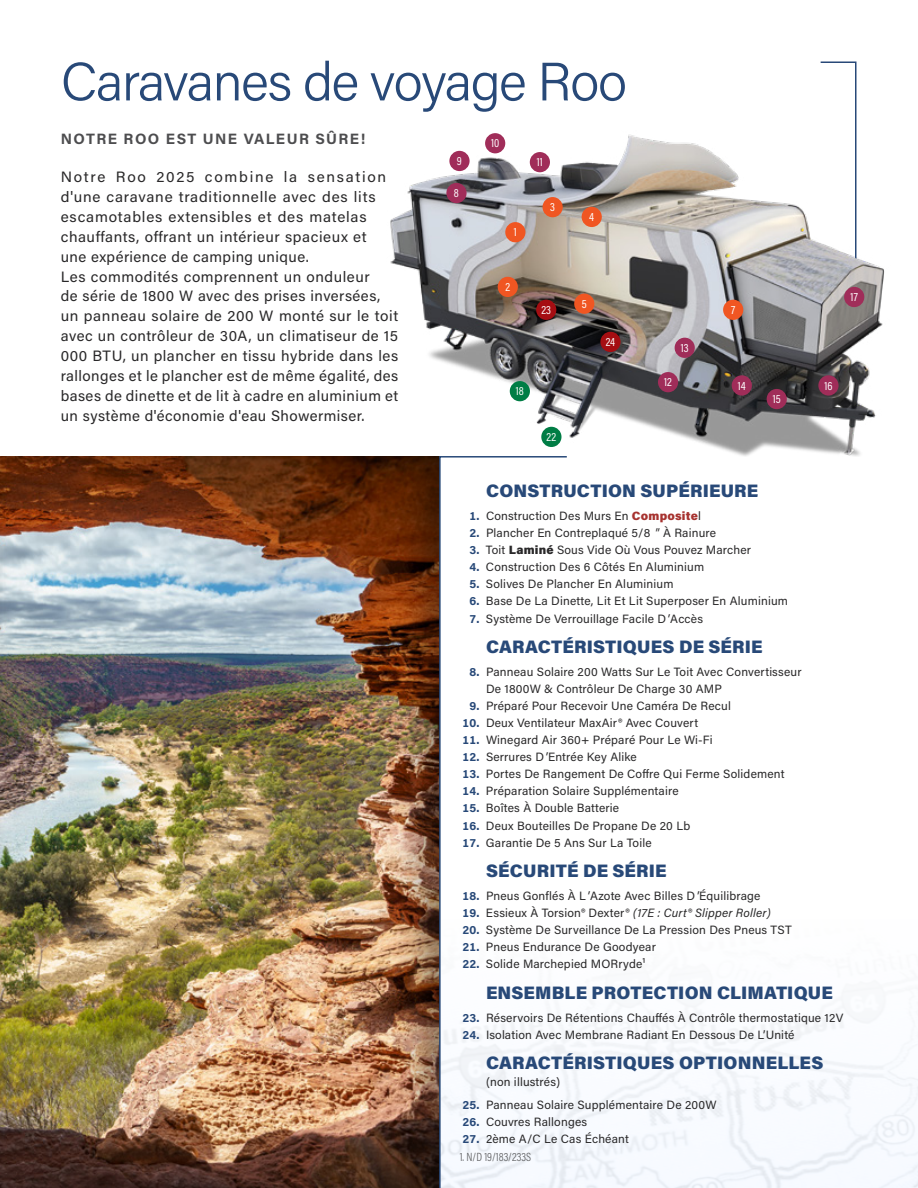
<style>
.page{position:relative;width:918px;height:1188px;background:#fff}
.page>*{position:absolute;margin:0;border:0;box-sizing:border-box;transform-origin:0 0}
.t1{font:300 54px "Acumin Pro";letter-spacing:-.03em;color:#284978}
.t2{font:900 18px "Acumin Pro";letter-spacing:.01em;color:#284978}
.t3{font:15px/20px "Acumin Pro";letter-spacing:.035em;color:#292829}
.t4{font:700 15px "Acumin Pro";letter-spacing:.095em;color:#4d4d4f}
.t5{font:12px/17.1px "Acumin Pro";letter-spacing:.015em;color:#292829}
.t6{font:italic 12px "Acumin Pro";letter-spacing:.015em;color:#292829}
.t7{font:12px "Acumin Pro Cond";color:#fff}
.t8{font:300 12px "Acumin Pro Cond";letter-spacing:.005em;color:#58595b}
.s1{font-weight:700;color:#284978}
.s2{font-weight:900;color:#a73330}
.s3{font-style:italic}
.s4{font-weight:900}
.s5{font-weight:700;font-style:normal;color:#284978}
.s6{font-style:normal}
</style>
<div class="page">
<div style="left:0;top:444px;width:454px;height:744px;background:#000;opacity:.42"></div>
<svg style="left:438px;top:457px;width:130px;height:731px"></svg>
<div style="left:820px;top:61px;width:36px;height:240px;border:2px solid #284978"></div>
<img style="left:342px;top:130px;width:543px;height:327px">
<div style="left:574px;top:294px;width:20px;height:20px;background:#f05622;border-radius:10px"></div>
<div style="left:541px;top:427px;width:20px;height:20px;background:#007d45;border-radius:10px"></div>
<div style="left:510px;top:381px;width:20px;height:20px;background:#007d45;border-radius:10px"></div>
<div style="left:600px;top:332px;width:21px;height:20px;background:#a50e12;border-radius:10px"></div>
<div style="left:498px;top:277px;width:20px;height:20px;background:#f05622;border-radius:10px"></div>
<div style="left:505px;top:222px;width:20px;height:20px;background:#f05622;border-radius:10px"></div>
<div style="left:582px;top:207px;width:20px;height:20px;background:#f05622;border-radius:10px"></div>
<div style="left:543px;top:197px;width:20px;height:20px;background:#f05622;border-radius:10px"></div>
<div style="left:530px;top:152px;width:20px;height:20px;background:#a02d59;border-radius:10px"></div>
<div style="left:449px;top:151px;width:21px;height:20px;background:#a02d59;border-radius:10px"></div>
<div style="left:485px;top:133px;width:20px;height:20px;background:#a02d59;border-radius:10px"></div>
<div style="left:658px;top:372px;width:20px;height:20px;background:#a02d59;border-radius:10px"></div>
<div style="left:675px;top:338px;width:20px;height:20px;background:#a02d59;border-radius:10px"></div>
<div style="left:732px;top:375px;width:20px;height:21px;background:#a02d59;border-radius:10px"></div>
<div style="left:818px;top:375px;width:21px;height:21px;background:#a02d59;border-radius:10px"></div>
<div style="left:767px;top:389px;width:20px;height:20px;background:#a02d59;border-radius:10px"></div>
<div style="left:844px;top:287px;width:20px;height:20px;background:#a02d59;border-radius:10px"></div>
<div style="left:536px;top:300px;width:20px;height:20px;background:#a50e12;border-radius:10px"></div>
<div style="left:723px;top:300px;width:20px;height:20px;background:#f05622;border-radius:10px"></div>
<div style="left:446px;top:183px;width:21px;height:20px;background:#a02d59;border-radius:10px"></div>
<h1 class="t1" style="left:61px;top:44px;width:568px">Caravanes de voyage Roo</h1>
<p class="t4" style="left:61px;top:129px;width:306px">NOTRE ROO EST UNE VALEUR SÛRE!</p>
<p class="t3" style="left:61px;top:166px;width:339px">Notre Roo 2025 combine la sensation d'une caravane traditionnelle avec des lits escamotables extensibles et des matelas chauffants, offrant un intérieur spacieux et<br>une expérience de camping unique.<br>Les commodités comprennent un onduleur<br>de série de 1800 W avec des prises inversées, un panneau solaire de 200 W monté sur le toit avec un contrôleur de 30A, un climatiseur de 15<br>000 BTU, un plancher en tissu hybride dans les rallonges et le plancher est de même égalité, des bases de dinette et de lit à cadre en aluminium et un système d'économie d'eau Showermiser.</p>
<p class="t7" style="left:491px;top:135px;width:10px">10</p>
<p class="t7" style="left:457px;top:153px;width:7px">9</p>
<p class="t7" style="left:537px;top:154px;width:7px">11</p>
<p class="t7" style="left:454px;top:185px;width:7px">8</p>
<p class="t7" style="left:550px;top:199px;width:6px">3</p>
<p class="t7" style="left:589px;top:209px;width:6px">4</p>
<p class="t7" style="left:514px;top:224px;width:5px">1</p>
<p class="t7" style="left:505px;top:279px;width:6px">2</p>
<p class="t7" style="left:582px;top:296px;width:6px">5</p>
<p class="t7" style="left:541px;top:302px;width:11px">23</p>
<p class="t7" style="left:731px;top:302px;width:6px">7</p>
<p class="t7" style="left:606px;top:334px;width:11px">24</p>
<p class="t7" style="left:681px;top:340px;width:9px">13</p>
<p class="t7" style="left:664px;top:374px;width:9px">12</p>
<p class="t7" style="left:738px;top:378px;width:9px">14</p>
<p class="t7" style="left:824px;top:378px;width:10px">16</p>
<p class="t7" style="left:773px;top:391px;width:10px">15</p>
<p class="t7" style="left:516px;top:383px;width:9px">18</p>
<p class="t7" style="left:547px;top:429px;width:11px">22</p>
<p class="t7" style="left:851px;top:289px;width:9px">17</p>
<h2 class="t2" style="left:486px;top:478px;width:274px">CONSTRUCTION SUPÉRIEURE</h2>
<p class="t5" style="left:470px;top:507px;width:233px"><span class="s1">1.</span> Construction Des Murs En <span class="s2">Composite</span>l</p>
<p class="t5" style="left:470px;top:524px;width:248px"><span class="s1">2.</span> Plancher En Contreplaqué 5/8 <span class="s3">"</span>À Rainure</p>
<p class="t5" style="left:470px;top:541px;width:283px"><span class="s1">3.</span> Toit <span class="s4">Laminé</span> Sous Vide Où Vous Pouvez Marcher</p>
<p class="t5" style="left:470px;top:558px;width:236px"><span class="s1">4.</span> Construction Des 6 Côtés En Aluminium</p>
<p class="t5" style="left:470px;top:575px;width:205px"><span class="s1">5.</span> Solives De Plancher En Aluminium</p>
<p class="t5" style="left:470px;top:592px;width:320px"><span class="s1">6.</span> Base De La Dinette, Lit Et Lit Superposer En Aluminium</p>
<p class="t5" style="left:470px;top:609px;width:235px"><span class="s1">7.</span> Système De Verrouillage Facile D<span class="s3">'</span>Accès</p>
<h2 class="t2" style="left:486px;top:634px;width:278px">CARACTÉRISTIQUES DE SÉRIE</h2>
<p class="t5" style="left:486px;top:663px;width:317px;text-indent:-16px"><span class="s1">8.</span> Panneau Solaire 200 Watts Sur Le Toit Avec Convertisseur<br>De 1800W &amp; Contrôleur De Charge 30 AMP</p>
<p class="t5" style="left:470px;top:697px;width:263px"><span class="s1">9.</span> Préparé Pour Recevoir Une Caméra De Recul</p>
<p class="t5" style="left:463px;top:714px;width:237px"><span class="s1">10.</span> Deux Ventilateur MaxAir® Avec Couvert</p>
<p class="t5" style="left:463px;top:731px;width:252px"><span class="s1">11.</span> Winegard Air 360+ Préparé Pour Le Wi-Fi</p>
<p class="t5" style="left:463px;top:748px;width:176px"><span class="s1">12.</span> Serrures D<span class="s3">'</span>Entrée Key Alike</p>
<p class="t5" style="left:463px;top:765px;width:324px"><span class="s1">13.</span> Portes De Rangement De Coffre Qui Ferme Solidement</p>
<p class="t5" style="left:463px;top:782px;width:218px"><span class="s1">14.</span> Préparation Solaire Supplémentaire</p>
<p class="t5" style="left:463px;top:799px;width:158px"><span class="s1">15.</span> Boîtes À Double Batterie</p>
<p class="t5" style="left:463px;top:816px;width:229px"><span class="s1">16.</span> Deux Bouteilles De Propane De 20 Lb</p>
<p class="t5" style="left:463px;top:833px;width:191px"><span class="s1">17.</span> Garantie De 5 Ans Sur La Toile</p>
<h2 class="t2" style="left:486px;top:858px;width:182px">SÉCURITÉ DE SÉRIE</h2>
<p class="t5" style="left:463px;top:887px;width:299px"><span class="s1">18.</span> Pneus Gonflés À L<span class="s3">'</span>Azote Avec Billes D<span class="s3">'</span>Équilibrage</p>
<p class="t6" style="left:463px;top:904px;width:310px"><span class="s5">19.</span> <span class="s6">Essieux À Torsion® Dexter®</span> (17E : Curt® Slipper Roller)</p>
<p class="t5" style="left:463px;top:921px;width:331px"><span class="s1">20.</span> Système De Surveillance De La Pression Des Pneus TST</p>
<p class="t5" style="left:463px;top:938px;width:195px"><span class="s1">21.</span> Pneus Endurance De Goodyear</p>
<p class="t5" style="left:463px;top:955px;width:185px"><span class="s1">22.</span> Solide Marchepied MORryde¹</p>
<h2 class="t2" style="left:486px;top:979px;width:348px">ENSEMBLE PROTECTION CLIMATIQUE</h2>
<p class="t5" style="left:463px;top:1008px;width:382px"><span class="s1">23.</span> Réservoirs De Rétentions Chauffés À Contrôle thermostatique 12V</p>
<p class="t5" style="left:463px;top:1025px;width:333px"><span class="s1">24.</span> Isolation Avec Membrane Radiant En Dessous De L’Unité</p>
<h2 class="t2" style="left:486px;top:1050px;width:339px">CARACTÉRISTIQUES OPTIONNELLES</h2>
<p class="t5" style="left:486px;top:1073px;width:76px">(non illustrés)</p>
<p class="t5" style="left:463px;top:1096px;width:256px"><span class="s1">25.</span> Panneau Solaire Supplémentaire De 200W</p>
<p class="t5" style="left:463px;top:1113px;width:126px"><span class="s1">26.</span> Couvres Rallonges</p>
<p class="t5" style="left:463px;top:1130px;width:168px"><span class="s1">27.</span> 2ème A/C Le Cas Échéant</p>
<p class="t8" style="left:460px;top:1149px;width:73px">1. N/D 19/183/233S</p>
</div>
